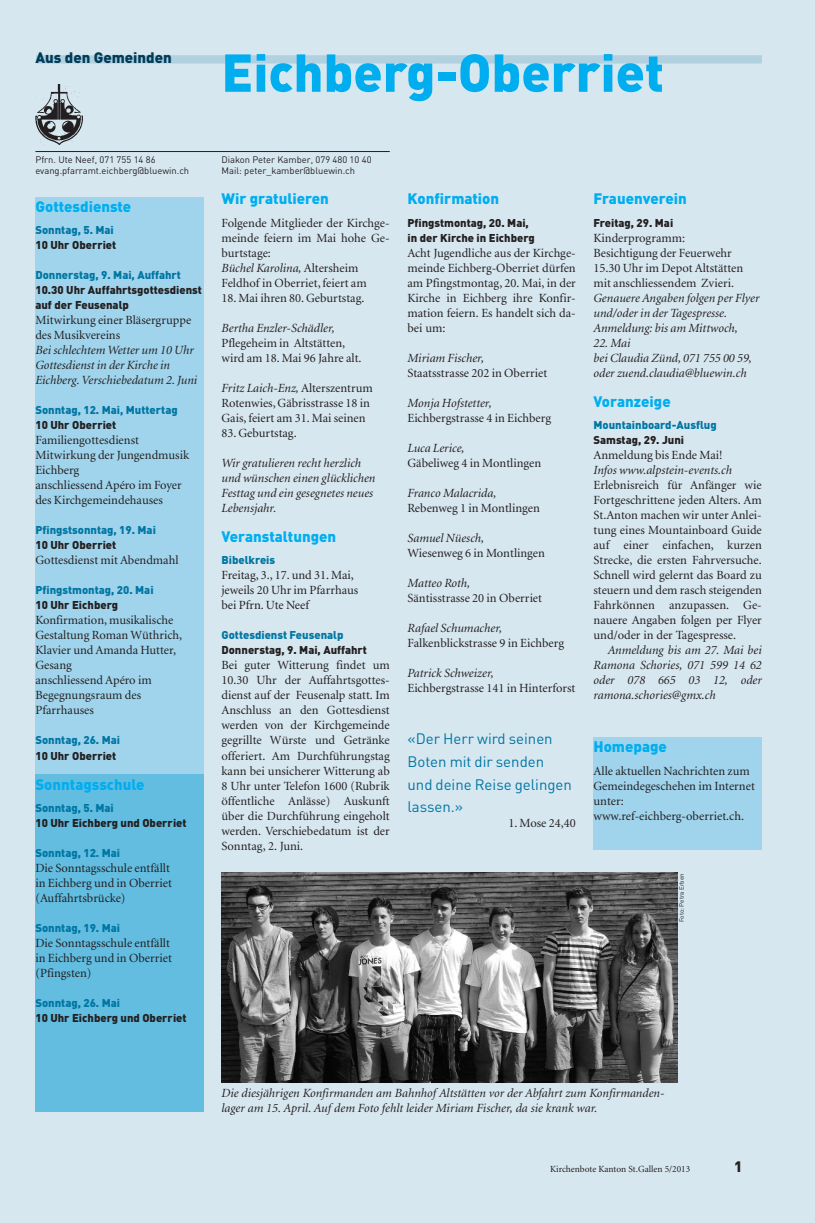
<style>
.page{position:relative;width:815px;height:1223px;background:#fff}
.page>*{position:absolute;margin:0;border:0;box-sizing:border-box;transform-origin:0 0}
.t1{font:900 52.5px "DIN";color:#00aeef}
.t2{font:900 15px "DIN";color:#00aeef}
.t3{font:15px/22.5px "DIN";color:#0076a3}
.t4{font:900 15px "DIN";color:#003b57}
.t5{font:900 15px "DIN";color:#231f20}
.t6{font:12.5px/15px "Minion";color:#231f20}
.t7{font:italic 12.5px/15px "Minion";color:#231f20}
.t8{font:900 11.25px/15px "DIN";color:#231f20}
.t9{font:900 11.25px "DIN";color:#0076a3}
.t10{font:9.38px/11.2px "DIN";color:#231f20}
.t11{font:9.38px "Minion";color:#231f20}
.t12{font:6.25px "DIN";color:#231f20}
.s1{font-style:italic}
</style>
<div class="page">
<div style="left:0;top:0;width:815px;height:1222px;background:#d7e7f0"></div>
<div style="left:36px;top:55px;width:726px;height:8px;background:#b1d0e0"></div>
<img style="left:35px;top:84px;width:47px;height:60px">
<hr style="left:35px;top:151px;width:355px;height:1px;background:#231f20">
<div style="left:35px;top:197px;width:169px;height:577px;background:#a0d4ec"></div>
<div style="left:35px;top:774px;width:169px;height:338px;background:#62bde1"></div>
<div style="left:594px;top:737px;width:168px;height:112px;background:#a0d4ec"></div>
<img style="left:221px;top:872px;width:457px;height:210px">
<p class="t4" style="left:35px;top:49px;width:138px">Aus den Gemeinden</p>
<h1 class="t1" style="left:221px;top:43px;width:444px">Eichberg-Oberriet</h1>
<p class="t10" style="left:35px;top:154px;width:155px">Pfrn. Ute Neef, 071 755 14 86 evang.pfarramt.eichberg@bluewin.ch</p>
<p class="t2" style="left:35px;top:198px;width:97px">Gottesdienste</p>
<p class="t9" style="left:35px;top:224px;width:80px">Sonntag, 5. Mai</p>
<p class="t8" style="left:35px;top:238px;width:82px">10 Uhr Oberriet</p>
<p class="t9" style="left:35px;top:269px;width:147px">Donnerstag, 9. Mai, Auffahrt</p>
<p class="t8" style="left:35px;top:283px;width:168px">10.30 Uhr Auffahrtsgottesdienst auf der Feusenalp</p>
<p class="t6" style="left:35px;top:314px;width:157px">Mitwirkung einer Bläsergruppe des Musikvereins</p>
<p class="t7" style="left:35px;top:344px;width:163px">Bei schlechtem Wetter um 10 Uhr<br>Gottesdienst in der Kirche in<br>Eichberg.Verschiebedatum 2. Juni</p>
<p class="t9" style="left:35px;top:404px;width:144px">Sonntag, 12. Mai, Muttertag</p>
<p class="t8" style="left:35px;top:418px;width:82px">10 Uhr Oberriet</p>
<p class="t6" style="left:35px;top:434px;width:155px">Familiengottesdienst<br>Mitwirkung der Jungendmusik<br>Eichberg<br>anschliessend Apéro im Foyer des Kirchgemeindehauses</p>
<p class="t9" style="left:35px;top:524px;width:122px">Pfingstsonntag, 19. Mai</p>
<p class="t8" style="left:35px;top:538px;width:82px">10 Uhr Oberriet</p>
<p class="t6" style="left:35px;top:554px;width:145px">Gottesdienst mit Abendmahl</p>
<p class="t9" style="left:35px;top:584px;width:120px">Pfingstmontag, 20. Mai</p>
<p class="t8" style="left:35px;top:598px;width:84px">10 Uhr Eichberg</p>
<p class="t6" style="left:35px;top:614px;width:148px">Konfirmation, musikalische<br>Gestaltung Roman Wüthrich,<br>Klavier und Amanda Hutter,<br>Gesang<br>anschliessend Apéro im<br>Begegnungsraum des<br>Pfarrhauses</p>
<p class="t9" style="left:35px;top:734px;width:86px">Sonntag, 26. Mai</p>
<p class="t8" style="left:35px;top:748px;width:82px">10 Uhr Oberriet</p>
<p class="t2" style="left:35px;top:775px;width:111px">Sonntagsschule</p>
<p class="t9" style="left:35px;top:801px;width:80px">Sonntag, 5. Mai</p>
<p class="t8" style="left:35px;top:815px;width:153px">10 Uhr Eichberg und Oberriet</p>
<p class="t9" style="left:35px;top:846px;width:86px">Sonntag, 12. Mai</p>
<p class="t6" style="left:35px;top:861px;width:138px">Die Sonntagsschule entfällt in Eichberg und in Oberriet (Auffahrtsbrücke)</p>
<p class="t9" style="left:35px;top:921px;width:86px">Sonntag, 19. Mai</p>
<p class="t6" style="left:35px;top:936px;width:138px">Die Sonntagsschule entfällt in Eichberg und in Oberriet (Pfingsten)</p>
<p class="t9" style="left:35px;top:996px;width:86px">Sonntag, 26. Mai</p>
<p class="t8" style="left:35px;top:1010px;width:153px">10 Uhr Eichberg und Oberriet</p>
<p class="t10" style="left:221px;top:154px;width:152px">Diakon Peter Kamber, 079 480 10 40<br>Mail: peter_kamber@bluewin.ch</p>
<p class="t2" style="left:221px;top:190px;width:109px">Wir gratulieren</p>
<p class="t6" style="left:221px;top:216px;width:170px">Folgende Mitglieder der Kirchge&shy;meinde feiern im Mai hohe Ge&shy;burtstage:<br><span class="s1">Büchel Karolina,</span> Altersheim<br>Feldhof in Oberriet, feiert am</p>
<p class="t6" style="left:221px;top:291px;width:145px">18. Mai ihren 80. Geburtstag.</p>
<p class="t7" style="left:221px;top:321px;width:115px">Bertha Enzler-Schädler,</p>
<p class="t6" style="left:221px;top:336px;width:142px">Pflegeheim in Altstätten, wird am 18. Mai 96 Jahre alt.</p>
<p class="t6" style="left:221px;top:381px;width:153px"><span class="s1">Fritz Laich-Enz,</span> Alterszentrum<br>Rotenwies, Gäbrisstrasse 18 in<br>Gais, feiert am 31. Mai seinen</p>
<p class="t6" style="left:221px;top:426px;width:77px">83. Geburtstag.</p>
<p class="t7" style="left:221px;top:456px;width:156px">Wir gratulieren recht herzlich und wünschen einen glücklichen<br>Festtag und ein gesegnetes neues<br>Lebensjahr.</p>
<p class="t2" style="left:221px;top:528px;width:116px">Veranstaltungen</p>
<p class="t9" style="left:221px;top:554px;width:55px">Bibelkreis</p>
<p class="t6" style="left:221px;top:569px;width:138px">Freitag, 3., 17. und 31. Mai, jeweils 20 Uhr im Pfarrhaus bei Pfrn. Ute Neef</p>
<p class="t9" style="left:221px;top:629px;width:124px">Gottesdienst Feusenalp</p>
<p class="t8" style="left:221px;top:643px;width:147px">Donnerstag, 9. Mai, Auffahrt</p>
<p class="t6" style="left:221px;top:659px;width:170px;text-align:justify">Bei guter Witterung findet um 10.30 Uhr der Auffahrtsgottes&shy;dienst auf der Feusenalp statt. Im Anschluss an den Gottesdienst werden von der Kirchgemeinde gegrillte Würste und Getränke offeriert. Am Durchführungstag kann bei unsicherer Witterung ab 8 Uhr unter Telefon 1600 (Rubrik öffentliche Anlässe) Auskunft über die Durchführung eingeholt werden. Verschiebedatum ist der Sonntag, 2. Juni.</p>
<p class="t2" style="left:407px;top:190px;width:93px">Konfirmation</p>
<p class="t8" style="left:407px;top:215px;width:129px">Pfingstmontag, 20. Mai, in der Kirche in Eichberg</p>
<p class="t6" style="left:407px;top:246px;width:170px;text-align:justify">Acht Jugendliche aus der Kirchge&shy;meinde Eichberg-Oberriet dürfen am Pfingstmontag, 20. Mai, in der Kirche in Eichberg ihre Konfir&shy;mation feiern. Es handelt sich da&shy;bei um:</p>
<p class="t7" style="left:407px;top:351px;width:78px">Miriam Fischer,</p>
<p class="t6" style="left:407px;top:366px;width:141px">Staatsstrasse 202 in Oberriet</p>
<p class="t7" style="left:407px;top:396px;width:86px">Monja Hofstetter,</p>
<p class="t6" style="left:407px;top:411px;width:145px">Eichbergstrasse 4 in Eichberg</p>
<p class="t7" style="left:407px;top:441px;width:59px">Luca Lerice,</p>
<p class="t6" style="left:407px;top:456px;width:135px">Gäbeliweg 4 in Montlingen</p>
<p class="t7" style="left:407px;top:486px;width:90px">Franco Malacrida,</p>
<p class="t6" style="left:407px;top:501px;width:134px">Rebenweg 1 in Montlingen</p>
<p class="t7" style="left:407px;top:531px;width:78px">Samuel Nüesch,</p>
<p class="t6" style="left:407px;top:546px;width:139px">Wiesenweg 6 in Montlingen</p>
<p class="t7" style="left:407px;top:576px;width:64px">Matteo Roth,</p>
<p class="t6" style="left:407px;top:591px;width:136px">Säntisstrasse 20 in Oberriet</p>
<p class="t7" style="left:407px;top:621px;width:96px">Rafael Schumacher,</p>
<p class="t6" style="left:407px;top:636px;width:158px">Falkenblickstrasse 9 in Eichberg</p>
<p class="t7" style="left:407px;top:666px;width:88px">Patrick Schweizer,</p>
<p class="t6" style="left:407px;top:681px;width:169px">Eichbergstrasse 141 in Hinterforst</p>
<p class="t3" style="left:407px;top:728px;width:166px">«Der Herr wird seinen<br>Boten mit dir senden und deine Reise gelingen lassen.»</p>
<p class="t6" style="left:509px;top:816px;width:69px">1. Mose 24,40</p>
<p class="t2" style="left:594px;top:190px;width:95px">Frauenverein</p>
<p class="t8" style="left:594px;top:215px;width:81px">Freitag, 29. Mai</p>
<p class="t6" style="left:594px;top:231px;width:151px">Kinderprogramm:<br>Besichtigung der Feuerwehr<br>15.30 Uhr im Depot Altstätten mit anschliessendem Zvieri.</p>
<p class="t7" style="left:594px;top:291px;width:167px">Genauere Angaben folgen per Flyer und/oder in der Tagespresse.<br>Anmeldung: bis am Mittwoch,</p>
<p class="t7" style="left:594px;top:336px;width:160px">22. Mai<br>bei Claudia Zünd, 071 755 00 59, oder zuend.claudia@bluewin.ch</p>
<p class="t2" style="left:594px;top:393px;width:79px">Voranzeige</p>
<p class="t9" style="left:594px;top:419px;width:125px">Mountainboard-Ausflug</p>
<p class="t8" style="left:594px;top:433px;width:92px">Samstag, 29. Juni</p>
<p class="t6" style="left:594px;top:449px;width:131px">Anmeldung bis Ende Mai!</p>
<p class="t7" style="left:594px;top:464px;width:140px">Infos www.alpstein-events.ch</p>
<p class="t6" style="left:594px;top:479px;width:170px;text-align:justify">Erlebnisreich für Anfänger wie Fortgeschrittene jeden Alters. Am St.Anton machen wir unter Anlei&shy;tung eines Mountainboard Guide auf einer einfachen, kurzen Strecke, die ersten Fahrversuche.<br>Schnell wird gelernt das Board zu steuern und dem rasch steigenden Fahrkönnen anzupassen. Ge&shy;nauere Angaben folgen per Flyer und/oder in der Tagespresse.</p>
<p class="t7" style="left:594px;top:644px;width:170px;text-align:justify;text-indent:14px">Anmeldung bis am 27. Mai bei Ramona Schories, 071 599 14 62 oder 078 665 03 12, oder ramona.schories@gmx.ch</p>
<p class="t2" style="left:594px;top:738px;width:75px">Homepage</p>
<p class="t6" style="left:594px;top:764px;width:163px">Alle aktuellen Nachrichten zum<br>Gemeindegeschehen im Internet unter: www.ref-eichberg-oberriet.ch.</p>
<p class="t12" style="left:678px;top:922px;width:50px;rotate:-90deg">Foto: Petra Erben</p>
<p class="t7" style="left:221px;top:1086px;width:445px">Die diesjährigen Konfirmanden am Bahnhof Altstätten vor der Abfahrt zum Konfirmanden&shy;lager am 15. April. Auf dem Foto fehlt leider Miriam Fischer, da sie krank war.</p>
<p class="t11" style="left:550px;top:1165px;width:142px">Kirchenbote Kanton St.Gallen 5/2013</p>
<p class="t5" style="left:734px;top:1158px;width:10px">1</p>
</div>
